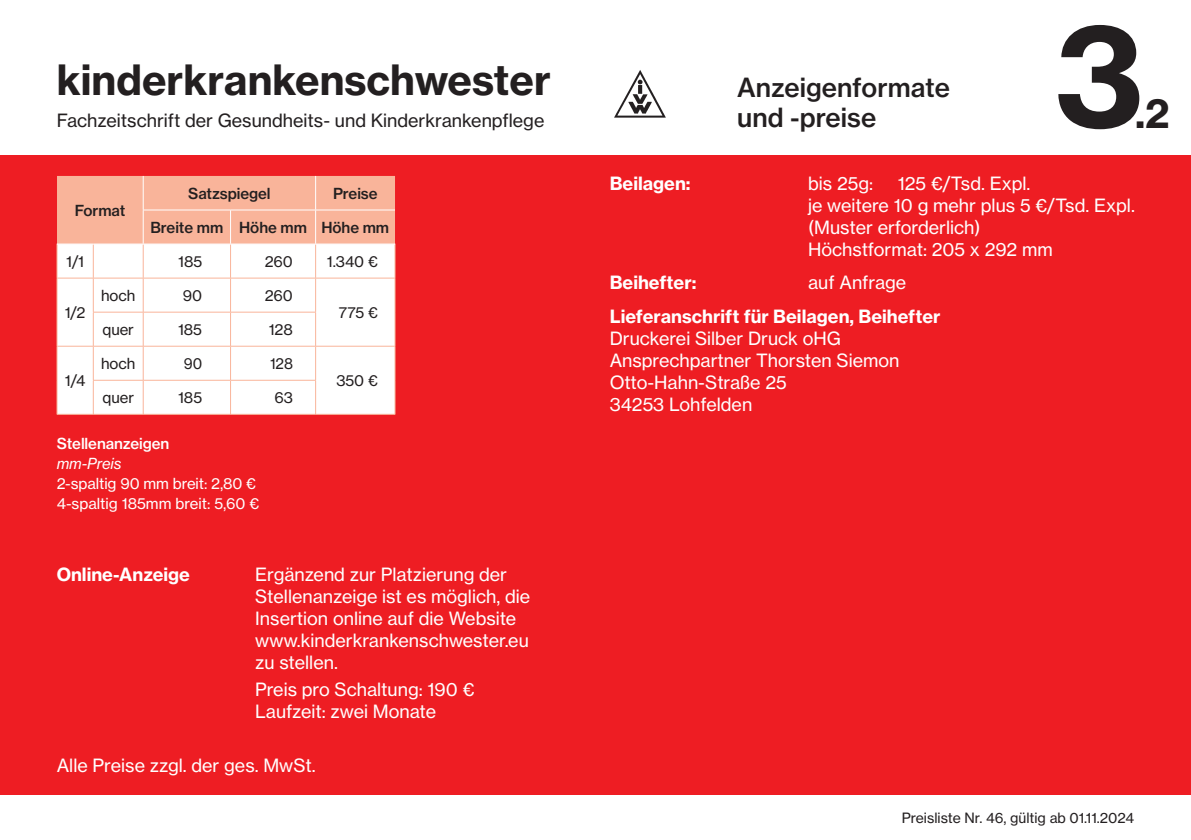
<style>
.page{position:relative;width:1191px;height:840px;background:#fff}
.page>*{position:absolute;margin:0;border:0;box-sizing:border-box;transform-origin:0 0}
.t1{font:140px "N Haas Grotesk TX Pro 75 Bd";color:#231f20}
.t2{font:41px "N Haas Grotesk TX Pro 75 Bd";color:#231f20}
.t3{font:40px "N Haas Grotesk TX Pro 75 Bd";color:#231f20}
.t4{font:26px/30px "N Haas Grotesk TX Pro 65 Md";color:#231f20}
.t5{font:18px/22px "N Haas Grotesk TX Pro 55 Rg";color:#fff}
.t6{font:18px "N Haas Grotesk TX Pro 75 Bd";color:#fff}
.t7{font:18px "N Haas Grotesk TX Pro 55 Rg";color:#231f20}
.t8{font:15px "N Haas Grotesk TX Pro 55 Rg";letter-spacing:-.005em;color:#231f20}
.t9{font:15px/20px "N Haas Grotesk TX Pro 55 Rg";letter-spacing:-.005em;color:#fff}
.t10{font:15px "N Haas Grotesk TX Pro 65 Md";letter-spacing:-.005em;color:#231f20}
.t11{font:15px "N Haas Grotesk TX Pro 65 Md";letter-spacing:-.005em;color:#fff}
.t12{font:15px "N Haas Grotesk TX Pro 56 It";letter-spacing:-.005em;color:#fff}
.t13{font:15px "N Haas Grotesk TX Pro 55 Rg";letter-spacing:-.005em;color:#231f20;scale:.95 1}
.t14{font:14px "N Haas Grotesk TX Pro 55 Rg";color:#231f20}
</style>
<div class="page">
<div style="left:0;top:155px;width:1191px;height:639px;background:#ee1d23"></div>
<img style="left:614px;top:70px;width:52px;height:48px">
<div style="left:57px;top:176px;width:338px;height:67px;background:#f9b49a"></div>
<div style="left:58px;top:244px;width:337px;height:170px;background:#fff"></div>
<hr style="left:57px;top:244px;width:1px;height:33px;background:#f9b49a">
<hr style="left:57px;top:278px;width:1px;height:34px;background:#f9b49a">
<hr style="left:57px;top:312px;width:1px;height:34px;background:#f9b49a">
<hr style="left:57px;top:346px;width:1px;height:34px;background:#f9b49a">
<hr style="left:57px;top:380px;width:1px;height:34px;background:#f9b49a">
<hr style="left:93px;top:244px;width:1px;height:33px;background:#f9b49a">
<hr style="left:143px;top:244px;width:1px;height:33px;background:#f9b49a">
<hr style="left:230px;top:244px;width:1px;height:33px;background:#f9b49a">
<hr style="left:315px;top:244px;width:1px;height:33px;background:#f9b49a">
<hr style="left:395px;top:244px;width:1px;height:33px;background:#f9b49a">
<hr style="left:93px;top:278px;width:1px;height:34px;background:#f9b49a">
<hr style="left:143px;top:278px;width:1px;height:34px;background:#f9b49a">
<hr style="left:230px;top:278px;width:1px;height:34px;background:#f9b49a">
<hr style="left:315px;top:278px;width:1px;height:34px;background:#f9b49a">
<hr style="left:395px;top:278px;width:1px;height:34px;background:#f9b49a">
<hr style="left:93px;top:312px;width:1px;height:34px;background:#f9b49a">
<hr style="left:143px;top:312px;width:1px;height:34px;background:#f9b49a">
<hr style="left:230px;top:312px;width:1px;height:34px;background:#f9b49a">
<hr style="left:315px;top:312px;width:1px;height:34px;background:#f9b49a">
<hr style="left:395px;top:312px;width:1px;height:34px;background:#f9b49a">
<hr style="left:93px;top:346px;width:1px;height:34px;background:#f9b49a">
<hr style="left:143px;top:346px;width:1px;height:34px;background:#f9b49a">
<hr style="left:230px;top:346px;width:1px;height:34px;background:#f9b49a">
<hr style="left:315px;top:346px;width:1px;height:34px;background:#f9b49a">
<hr style="left:395px;top:346px;width:1px;height:34px;background:#f9b49a">
<hr style="left:93px;top:380px;width:1px;height:34px;background:#f9b49a">
<hr style="left:143px;top:380px;width:1px;height:34px;background:#f9b49a">
<hr style="left:230px;top:380px;width:1px;height:34px;background:#f9b49a">
<hr style="left:315px;top:380px;width:1px;height:34px;background:#f9b49a">
<hr style="left:395px;top:380px;width:1px;height:34px;background:#f9b49a">
<hr style="left:57px;top:277px;width:36px;height:1px;background:#f9b49a">
<hr style="left:93px;top:277px;width:50px;height:1px;background:#f9b49a">
<hr style="left:143px;top:277px;width:87px;height:1px;background:#f9b49a">
<hr style="left:230px;top:277px;width:86px;height:1px;background:#f9b49a">
<hr style="left:316px;top:277px;width:79px;height:1px;background:#f9b49a">
<hr style="left:93px;top:311px;width:50px;height:1px;background:#f9b49a">
<hr style="left:143px;top:311px;width:87px;height:1px;background:#f9b49a">
<hr style="left:230px;top:311px;width:86px;height:1px;background:#f9b49a">
<hr style="left:57px;top:345px;width:36px;height:1px;background:#f9b49a">
<hr style="left:93px;top:345px;width:50px;height:1px;background:#f9b49a">
<hr style="left:143px;top:345px;width:87px;height:1px;background:#f9b49a">
<hr style="left:230px;top:345px;width:86px;height:1px;background:#f9b49a">
<hr style="left:316px;top:345px;width:79px;height:1px;background:#f9b49a">
<hr style="left:93px;top:380px;width:50px;height:1px;background:#f9b49a">
<hr style="left:143px;top:380px;width:87px;height:1px;background:#f9b49a">
<hr style="left:230px;top:380px;width:86px;height:1px;background:#f9b49a">
<hr style="left:57px;top:414px;width:36px;height:1px;background:#f9b49a">
<hr style="left:93px;top:414px;width:50px;height:1px;background:#f9b49a">
<hr style="left:143px;top:414px;width:87px;height:1px;background:#f9b49a">
<hr style="left:230px;top:414px;width:86px;height:1px;background:#f9b49a">
<hr style="left:316px;top:414px;width:79px;height:1px;background:#f9b49a">
<hr style="left:57px;top:243px;width:36px;height:1px;background:#fff">
<hr style="left:93px;top:243px;width:50px;height:1px;background:#fff">
<hr style="left:143px;top:176px;width:1px;height:33px;background:#fff">
<hr style="left:315px;top:176px;width:1px;height:33px;background:#fff">
<hr style="left:143px;top:209px;width:87px;height:1px;background:#fff">
<hr style="left:143px;top:210px;width:1px;height:33px;background:#fff">
<hr style="left:230px;top:209px;width:86px;height:1px;background:#fff">
<hr style="left:230px;top:210px;width:1px;height:33px;background:#fff">
<hr style="left:316px;top:209px;width:79px;height:1px;background:#fff">
<hr style="left:315px;top:210px;width:1px;height:33px;background:#fff">
<hr style="left:143px;top:243px;width:87px;height:1px;background:#fff">
<hr style="left:230px;top:243px;width:86px;height:1px;background:#fff">
<hr style="left:316px;top:243px;width:79px;height:1px;background:#fff">
<h2 class="t2" style="left:57px;top:54px;width:496px">kinderkrankenschwester</h2>
<p class="t7" style="left:57px;top:109px;width:489px">Fachzeitschrift der Gesundheits- und Kinderkrankenpflege</p>
<p class="t10" style="left:75px;top:201px;width:52px">Format</p>
<p class="t10" style="left:188px;top:184px;width:84px">Satzspiegel</p>
<p class="t10" style="left:333px;top:184px;width:46px">Preise</p>
<p class="t10" style="left:150px;top:218px;width:240px">Breite mm Höhe mm Höhe mm</p>
<p class="t8" style="left:66px;top:252px;width:19px">1/1</p>
<p class="t8" style="left:178px;top:252px;width:26px">185</p>
<p class="t8" style="left:265px;top:252px;width:30px">260</p>
<p class="t8" style="left:327px;top:252px;width:53px">1.340 €</p>
<p class="t8" style="left:65px;top:303px;width:22px">1/2</p>
<p class="t8" style="left:101px;top:286px;width:36px">hoch</p>
<p class="t8" style="left:183px;top:286px;width:21px">90</p>
<p class="t8" style="left:265px;top:286px;width:30px">260</p>
<p class="t8" style="left:339px;top:303px;width:41px">775 €</p>
<p class="t8" style="left:102px;top:320px;width:33px">quer</p>
<p class="t8" style="left:178px;top:320px;width:26px">185</p>
<p class="t8" style="left:269px;top:320px;width:26px">128</p>
<p class="t8" style="left:65px;top:371px;width:22px">1/4</p>
<p class="t8" style="left:101px;top:354px;width:36px">hoch</p>
<p class="t13" style="left:184px;top:354px;width:21px">90</p>
<p class="t13" style="left:270px;top:354px;width:26px">128</p>
<p class="t8" style="left:102px;top:388px;width:33px">quer</p>
<p class="t8" style="left:178px;top:388px;width:26px">185</p>
<p class="t8" style="left:274px;top:388px;width:20px">63</p>
<p class="t11" style="left:57px;top:433px;width:114px">Stellenanzeigen</p>
<p class="t12" style="left:57px;top:454px;width:66px">mm-Preis</p>
<p class="t9" style="left:57px;top:473px;width:204px">2-spaltig 90 mm breit: 2,80 €<br>4-spaltig 185mm breit: 5,60 €</p>
<p class="t8" style="left:336px;top:371px;width:43px">350 €</p>
<p class="t6" style="left:57px;top:562px;width:135px">Online-Anzeige</p>
<p class="t5" style="left:255px;top:562px;width:276px">Ergänzend zur Platzierung der<br>Stellenanzeige ist es möglich, die<br>Insertion online auf die Website www.kinderkrankenschwester.eu zu stellen.</p>
<p class="t5" style="left:255px;top:678px;width:221px">Preis pro Schaltung: 190 €<br>Laufzeit: zwei Monate</p>
<p class="t5" style="left:57px;top:753px;width:261px">Alle Preise zzgl. der ges. MwSt.</p>
<h3 class="t4" style="left:737px;top:72px;width:214px">Anzeigenformate und -preise</h3>
<h1 class="t1" style="left:1054px;top:-13px;width:90px">3</h1>
<h3 class="t3" style="left:1135px;top:88px;width:36px">.2</h3>
<p class="t5" style="left:808px;top:172px;width:328px;text-indent:90px">125 €/Tsd. Expl.<br>je weitere 10 g mehr plus 5 €/Tsd. Expl. (Muster erforderlich)<br>Höchstformat: 205 x 292 mm</p>
<p class="t6" style="left:609px;top:172px;width:82px">Beilagen:</p>
<p class="t5" style="left:808px;top:172px;width:66px">bis 25g:</p>
<p class="t6" style="left:609px;top:271px;width:88px">Beihefter:</p>
<p class="t5" style="left:808px;top:272px;width:100px">auf Anfrage</p>
<p class="t6" style="left:609px;top:305px;width:332px">Lieferanschrift für Beilagen, Beihefter</p>
<p class="t5" style="left:609px;top:327px;width:291px">Druckerei Silber Druck oHG<br>Ansprechpartner Thorsten Siemon<br>Otto-Hahn-Straße 25<br>34253 Lohfelden</p>
<p class="t14" style="left:901px;top:808px;width:234px">Preisliste Nr. 46, gültig ab 01.11.2024</p>
</div>
